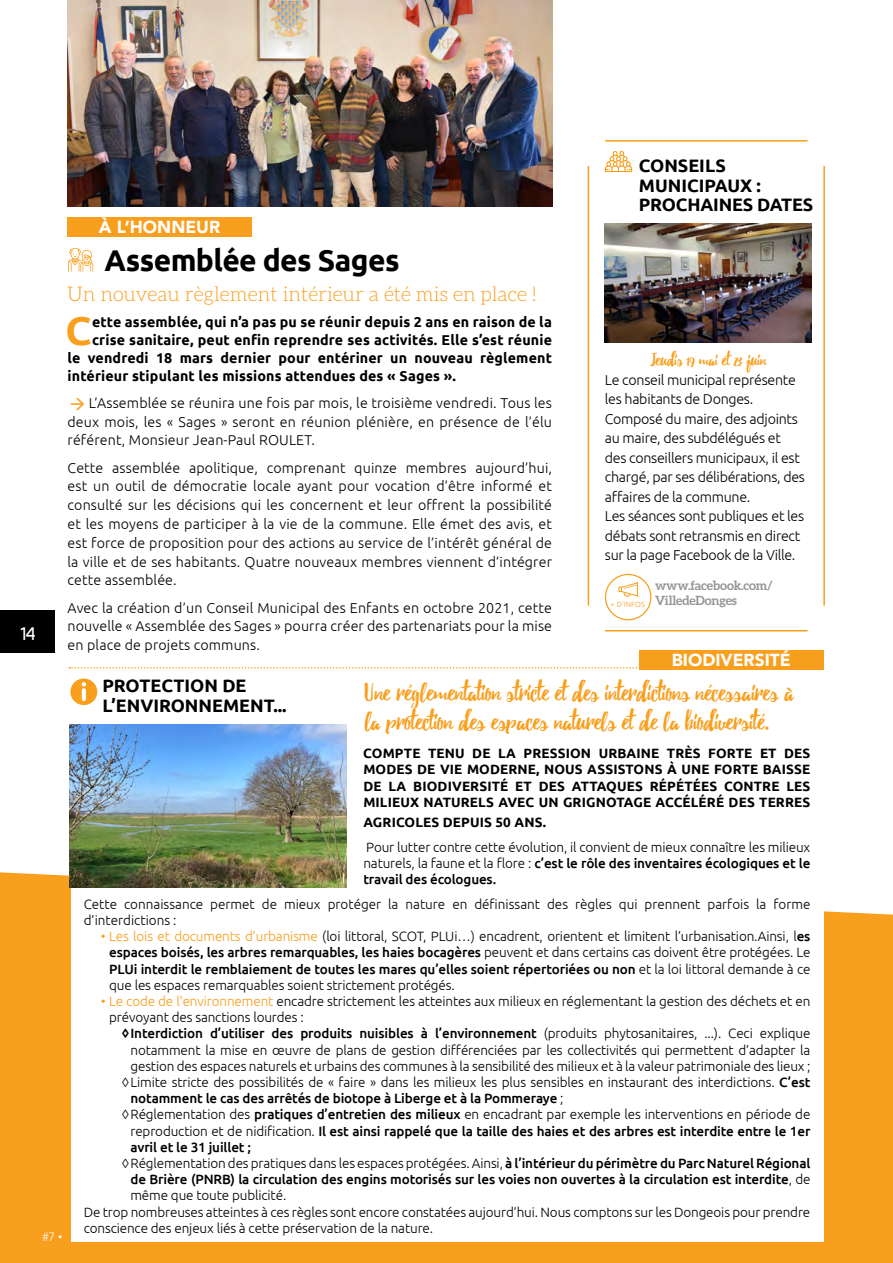
<style>
.page{position:relative;width:893px;height:1263px;background:#fff}
.page>*{position:absolute;margin:0;border:0;box-sizing:border-box;transform-origin:0 0}
.t1{font:700 40.2px "Ubuntu";color:#f99f1e}
.t2{font:700 30px "Ubuntu";letter-spacing:-.02em;color:#000}
.t3{font:27px/28.3px "Debby";color:#f99f1e}
.t4{font:300 20.25px "Aleo";color:#f99f1e}
.t5{font:18.75px "Debby";color:#f99f1e}
.t6{font:700 18px "Ubuntu";color:#000}
.t7{font:18px "Anke";color:#fff}
.t8{font:900 17.25px "Avenir LT Std";color:#fff}
.t9{font:300 14.25px/18.8px "Ubuntu";letter-spacing:-.02em;color:#000;text-align:justify}
.t10{font:700 14.25px "Ubuntu";letter-spacing:.01em;color:#000}
.t11{font:300 13.5px/16.2px "Ubuntu";letter-spacing:-.01em;color:#000;text-align:justify}
.t12{font:500 13.5px "Ubuntu";letter-spacing:-.01em;color:#000}
.t13{font:700 13.5px "Ubuntu";letter-spacing:.01em;color:#000}
.t14{font:700 12.75px/15.3px "Aleo";letter-spacing:-.02em;color:#929495}
.t15{font:300 12px "Avenir LT Std";color:#fff}
.s1{font-family:"Ubuntu"}
.s2{font-weight:500}
.s3{color:#f99f1e}
.s4{font-weight:300}
</style>
<div class="page">
<div style="left:0;top:872px;width:893px;height:391px;background:#f99f1e"></div>
<div style="left:0;top:610px;width:55px;height:43px;background:#000"></div>
<div style="left:71px;top:708px;width:752px;height:534px;background:#fff"></div>
<svg style="left:69px;top:667px;width:570px;height:1px"></svg>
<svg style="left:70px;top:678px;width:27px;height:27px"></svg>
<div style="left:67px;top:217px;width:185px;height:20px;background:#f99f1e"></div>
<div style="left:639px;top:650px;width:184px;height:20px;background:#f99f1e"></div>
<img style="left:67px;top:0;width:485px;height:206px">
<hr style="left:823px;top:166px;width:2px;height:440px;background:#f99f1e">
<hr style="left:605px;top:140px;width:202px;height:2px;background:#f99f1e">
<hr style="left:605px;top:630px;width:202px;height:1px;background:#f99f1e">
<hr style="left:588px;top:166px;width:1px;height:440px;background:#f99f1e">
<img style="left:605px;top:224px;width:207px;height:119px">
<svg style="left:605px;top:151px;width:27px;height:21px"></svg>
<div style="left:605px;top:574px;width:46px;height:46px;border:1px solid #f99f1e;border-radius:50%"></div>
<svg style="left:618px;top:582px;width:20px;height:15px"></svg>
<svg style="left:68px;top:248px;width:25px;height:24px"></svg>
<img style="left:70px;top:725px;width:276px;height:163px">
<h3 class="t7" style="left:21px;top:622px;width:16px">14</h3>
<p class="t8" style="left:99px;top:217px;width:123px">À L’HONNEUR</p>
<h2 class="t2" style="left:105px;top:243px;width:297px">ASSEMBLÉE DES SAGES</h2>
<h3 class="t4" style="left:68px;top:283px;width:470px">Un nouveau règlement intérieur a été mis en place !</h3>
<h1 class="t1" style="left:66px;top:306px;width:28px">C</h1>
<p class="t10" style="left:92px;top:313px;width:462px">ETTE ASSEMBLÉE, QUI N’A PAS PU SE RÉUNIR DEPUIS 2 ANS EN RAISON DE LA</p>
<p class="t10" style="left:92px;top:331px;width:462px">CRISE SANITAIRE, PEUT ENFIN REPRENDRE SES ACTIVITÉS. ELLE S’EST RÉUNIE</p>
<p class="t10" style="left:68px;top:349px;width:486px">LE VENDREDI 18 MARS DERNIER POUR ENTÉRINER UN NOUVEAU RÈGLEMENT</p>
<p class="t10" style="left:68px;top:367px;width:390px">INTÉRIEUR STIPULANT LES MISSIONS ATTENDUES DES « SAGES ».</p>
<p class="t9" style="left:68px;top:393px;width:486px;text-indent:21px">L’Assemblée se réunira une fois par mois, le troisième vendredi. Tous les deux mois, les « Sages » seront en réunion plénière, en présence de l’élu référent, Monsieur Jean-Paul ROU LET.</p>
<p class="t9" style="left:68px;top:458px;width:486px">Cette assemblée apolitique, comprenant quinze membres aujourd’hui, est un outil de démocratie locale ayant pour vocation d’être informé et consulté sur les décisions qui les concernent et leur offrent la possibilité et les moyens de participer à la vie de la commune. Elle émet des avis, et est force de proposition pour des actions au service de l’intérêt général de la ville et de ses habitants. Quatre nouveaux membres viennent d’intégrer cette assemblée.</p>
<p class="t9" style="left:68px;top:598px;width:486px">Avec la création d’un Conseil Municipal des Enfants en octobre 2021, cette nouvelle « Assemblée des Sages » pourra créer des partenariats pour la mise en place de projets communs.</p>
<h3 class="t6" style="left:639px;top:155px;width:38px">CONSE</h3>
<h3 class="t6" style="left:699px;top:155px;width:17px">ILS</h3>
<h3 class="t6" style="left:639px;top:175px;width:15px">MUN</h3>
<h3 class="t6" style="left:681px;top:175px;width:36px">ICIPAU</h3>
<h3 class="t6" style="left:740px;top:175px;width:22px">X :</h3>
<h3 class="t6" style="left:639px;top:194px;width:13px">PROC</h3>
<h3 class="t6" style="left:687px;top:194px;width:126px">HAI NES DATES</h3>
<h3 class="t5" style="left:650px;top:348px;width:117px">Jeudis 19 mai et 23 juin</h3>
<p class="t9" style="left:605px;top:370px;width:202px;line-height:19.5px;text-align:left">Le conseil municipal représente les habitants de Donges.<br>Composé du maire, des adjoints au maire, des subdélégués et des conseillers municipaux, il est chargé, par ses délibérations, des affaires de la commune.<br>Les séances sont publiques et les débats sont retransmis en direct sur la page Facebook de la Ville.</p>
<p class="t14" style="left:611px;top:577px;width:163px;text-indent:45px">www.facebook.com/ <sub>+</sub> <sub>D’INFOS</sub> VilledeDonges</p>
<p class="t8" style="left:672px;top:649px;width:120px">BIODIVERSITÉ</p>
<p class="t15" style="left:43px;top:1230px;width:21px">#7 <span class="s1">•</span></p>
<h3 class="t6" style="left:102px;top:675px;width:13px">PROT</h3>
<h3 class="t6" style="left:150px;top:675px;width:23px">ECTIO</h3>
<h3 class="t6" style="left:204px;top:675px;width:44px">N DE</h3>
<h3 class="t6" style="left:102px;top:694px;width:27px">L’ENV</h3>
<h3 class="t6" style="left:153px;top:694px;width:46px">IRONNEMENT</h3>
<h3 class="t6" style="left:273px;top:694px;width:15px">...</h3>
<h3 class="t3" style="left:365px;top:680px;width:430px">Une réglementation stricte et des interdictions nécessaires a la protection des espaces naturels et de la biodiversité.</h3>
<p class="t13" style="left:363px;top:745px;width:30px">COMPTE</p>
<p class="t13" style="left:428px;top:745px;width:10px">TENU</p>
<p class="t13" style="left:472px;top:745px;width:10px">DE</p>
<p class="t13" style="left:498px;top:745px;width:10px">LA</p>
<p class="t13" style="left:523px;top:745px;width:10px">PRESS</p>
<p class="t13" style="left:566px;top:745px;width:44px">ION URBA</p>
<p class="t13" style="left:636px;top:745px;width:14px">INE</p>
<p class="t13" style="left:667px;top:745px;width:69px">TRÈS FORTE</p>
<p class="t13" style="left:760px;top:745px;width:34px">ET DES</p>
<p class="t13" style="left:363px;top:761px;width:12px">MOD</p>
<p class="t13" style="left:396px;top:761px;width:83px">ES DE VIE MOD</p>
<p class="t13" style="left:500px;top:761px;width:106px">ERNE, NOUS ASSISTO</p>
<p class="t13" style="left:644px;top:761px;width:80px">NS À UNE FORT</p>
<p class="t13" style="left:750px;top:761px;width:62px">E BAISSE</p>
<p class="t13" style="left:363px;top:778px;width:99px">DE LA BIODIVERS</p>
<p class="t13" style="left:487px;top:778px;width:61px">ITÉETDES</p>
<p class="t13" style="left:572px;top:778px;width:10px">ATTA</p>
<p class="t13" style="left:606px;top:778px;width:20px">QUES</p>
<p class="t13" style="left:650px;top:778px;width:10px">RÉPÉTÉES</p>
<p class="t13" style="left:724px;top:778px;width:29px">CONTRE</p>
<p class="t13" style="left:786px;top:778px;width:9px">LES</p>
<p class="t13" style="left:363px;top:794px;width:70px">MILIEUX NATURELS</p>
<p class="t13" style="left:498px;top:794px;width:10px">AVEC</p>
<p class="t13" style="left:539px;top:794px;width:88px">UN GRIGNOTAGE</p>
<p class="t13" style="left:656px;top:794px;width:10px">ACCÉLÉRÉ</p>
<p class="t13" style="left:729px;top:794px;width:10px">DES</p>
<p class="t13" style="left:759px;top:794px;width:10px">TERRES</p>
<p class="t13" style="left:363px;top:814px;width:11px">AGR</p>
<p class="t13" style="left:392px;top:814px;width:33px">ICOLES</p>
<p class="t13" style="left:443px;top:814px;width:10px">DEPU</p>
<p class="t13" style="left:480px;top:814px;width:45px">IS 50 ANS</p>
<p class="t13" style="left:543px;top:814px;width:5px">.</p>
<p class="t11" style="left:363px;top:838px;width:449px">Pour lutter contre cette évolution, il convient de mieux connaître les milieux naturels, la faune et la flore : <span class="s2">c’est le rôle des inventaires écologiques et le travail des écologues.</span></p>
<p class="t11" style="left:84px;top:895px;width:728px">Cette connaissance permet de mieux protéger la nature en définissant des règles qui prennent parfois la forme d’interdictions :</p>
<p class="t11" style="left:109px;top:928px;width:703px;text-indent:-9px"><span class="s3">• Les lois et documents d’urbanisme</span> (loi littoral, SCOT, PLU i…) encadrent, orientent et limitent l’urbanisation.Ainsi, l<span class="s2">es espaces boisés, les arbres remarquables, les haies bocagères</span> peuvent et dans certains cas doivent être protégées. Le <span class="s2">PLUi interdit le remblaiement de toutes les mares qu’elles soient répertoriées ou non</span> et la loi littoral demande à ce que les espaces remarquables soient strictement protégés.</p>
<p class="t11" style="left:109px;top:993px;width:703px;text-indent:-9px"><span class="s3">• Le code de l’environnement</span> encadre strictement les atteintes aux milieux en réglementant la gestion des déchets et en prévoyant des sanctions lourdes :</p>
<p class="t12" style="left:122px;top:1025px;width:690px">◊I nterdiction d’utiliser des produits nuisibles à l’environnement <span class="s4">(produits phytosanitaires, ...). Ceci explique</span></p>
<p class="t11" style="left:130px;top:1041px;width:681px">notamment la mise en œuvre de plans de gestion différenciées par les collectivités qui permettent d’adapter la</p>
<p class="t11" style="left:130px;top:1057px;width:681px">gestion des espaces naturels et urbains des communes à la sensibilité des milieux et à la valeur patrimoniale des lieux ;</p>
<p class="t11" style="left:122px;top:1074px;width:690px">◊Limite stricte des possibilités de « faire » dans les milieux les plus sensibles en instaurant des interdictions. <span class="s2">C’est</span></p>
<p class="t12" style="left:130px;top:1090px;width:435px">notamment le cas des arrêtés de biotope à Liberge et à la Pommeraye <span class="s4">;</span></p>
<p class="t11" style="left:122px;top:1106px;width:690px">◊Réglementation des <span class="s2">pratiques d’entretien des milieux</span> en encadrant par exemple les interventions en période de</p>
<p class="t12" style="left:130px;top:1122px;width:681px"><span class="s4">reproduction et de nidification.</span> I l est ainsi rappelé que la taille des haies et des arbres est interdite entre le 1er</p>
<p class="t12" style="left:130px;top:1138px;width:122px">avril et le 31 juillet ;</p>
<p class="t11" style="left:122px;top:1155px;width:690px">◊Réglementation des pratiques dans les espaces protégées. Ainsi, <span class="s2">à l’intérieur du périmètre du Parc Naturel Régional</span></p>
<p class="t12" style="left:130px;top:1171px;width:75px">de Brière (PNRB</p>
<p class="t12" style="left:231px;top:1171px;width:581px">) la circulation des engins motorisés sur les voies non ouvertes à la circulation est interdite<span class="s4">, de</span></p>
<p class="t11" style="left:130px;top:1187px;width:157px">même que toute publicité.</p>
<p class="t11" style="left:84px;top:1203px;width:728px">De trop nombreuses atteintes à ces règles sont encore constatées aujourd’hui. Nous comptons sur les Dongeois pour prendre</p>
<p class="t11" style="left:84px;top:1219px;width:351px">conscience des enjeux liés à cette préservation de la nature.</p>
</div>
